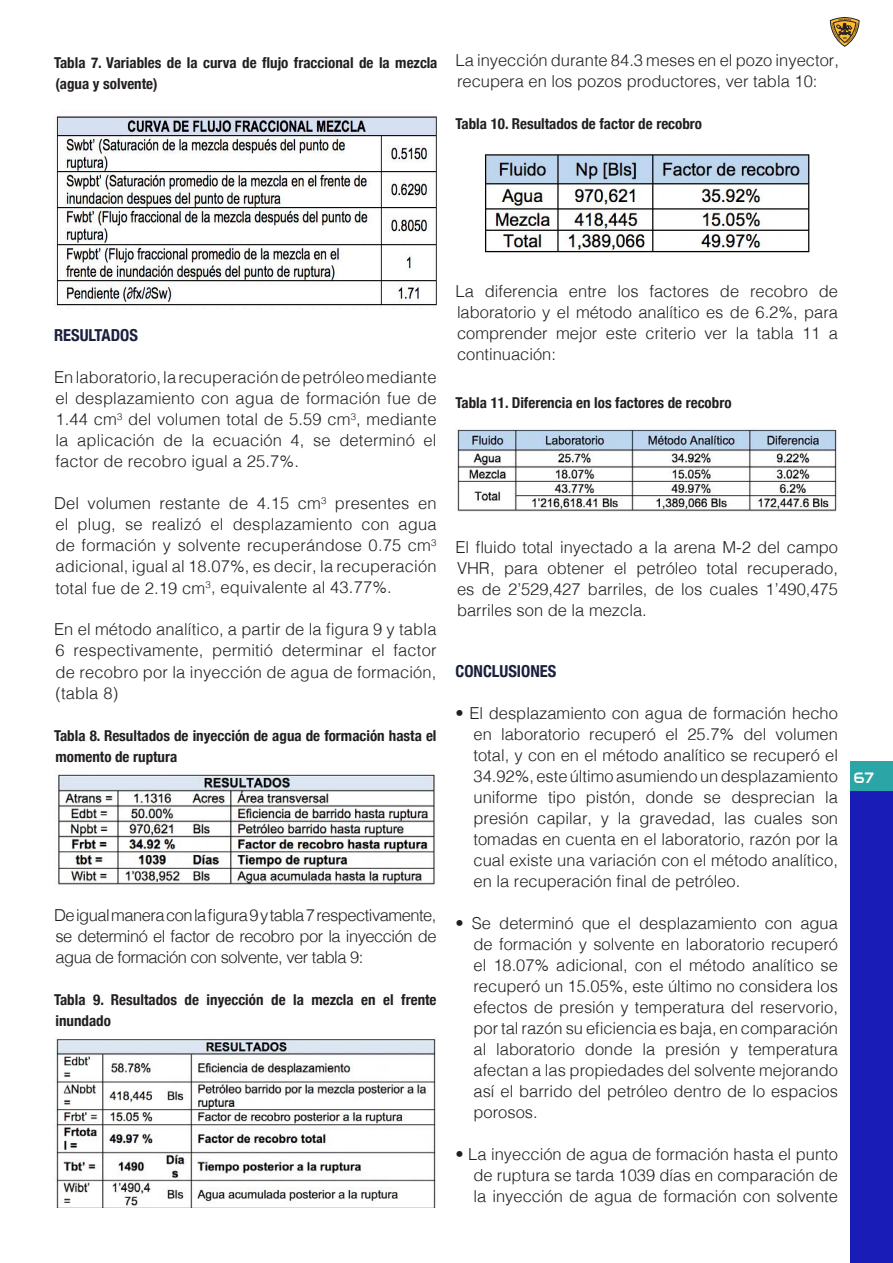
<style>
.page{position:relative;width:893px;height:1263px;background:#fff}
.page>*{position:absolute;margin:0;border:0;box-sizing:border-box;transform-origin:0 0}
.t1{font:300 16.5px/21px "Helvetica";color:#231f20;text-align:justify}
.t2{font:700 condensed 16.5px "Helvetica Neue";color:#1a203d}
.t3{font:700 condensed 15px/21px "Helvetica Neue";color:#231f20}
.t4{font:15px "Audiowide";color:#fff}
</style>
<div class="page">
<div style="left:850px;top:761px;width:43px;height:30px;background:#2ba5a5"></div>
<div style="left:850px;top:791px;width:43px;height:472px;background:#1a1cb8"></div>
<svg style="left:830px;top:17px;width:29px;height:30px"></svg>
<img style="left:56px;top:116px;width:381px;height:190px">
<img style="left:58px;top:772px;width:377px;height:114px">
<img style="left:54px;top:1037px;width:382px;height:171px">
<img style="left:485px;top:154px;width:325px;height:99px">
<img style="left:456px;top:427px;width:381px;height:84px">
<p class="t3" style="left:54px;top:52px;width:385px">Tabla 7. Variables de la curva de flujo fraccional de la mezcla (agua y solvente)</p>
<p class="t1" style="left:455px;top:48px;width:385px">La inyección durante 84.3 meses en el pozo inyector, recupera en los pozos productores, ver tabla 10:</p>
<p class="t3" style="left:455px;top:112px;width:248px">Tabla 10. Resultados de factor de recobro</p>
<p class="t2" style="left:54px;top:322px;width:86px">RESULTADOS</p>
<p class="t1" style="left:54px;top:366px;width:384px">En laboratorio, la recuperación de petróleo mediante el desplazamiento con agua de formación fue de 1.44 cm<sup>3</sup> del volumen total de 5.59 cm<sup>3</sup>, mediante la aplicación de la ecuación 4, se determinó el factor de recobro igual a 25.7%.</p>
<p class="t1" style="left:54px;top:492px;width:384px">Del volumen restante de 4.15 cm<sup>3</sup> presentes en el plug, se realizó el desplazamiento con agua de formación y solvente recuperándose 0.75 cm<sup>3 </sup>adicional, igual al 18.07%, es decir, la recuperación total fue de 2.19 cm<sup>3</sup>, equivalente al 43.77%.</p>
<p class="t1" style="left:54px;top:618px;width:384px">En el método analítico, a partir de la figura 9 y tabla 6 respectivamente, permitió determinar el factor de recobro por la inyección de agua de formación, (tabla 8)</p>
<p class="t3" style="left:54px;top:724px;width:384px">Tabla 8. Resultados de inyección de agua de formación hasta el momento de ruptura</p>
<p class="t1" style="left:54px;top:903px;width:384px">De igual manera con la figura 9 y tabla 7 respectivamente, se determinó el factor de recobro por la inyección de agua de formación con solvente, ver tabla 9:</p>
<p class="t3" style="left:54px;top:988px;width:384px">Tabla 9. Resultados de inyección de la mezcla en el frente inundado</p>
<p class="t1" style="left:455px;top:279px;width:384px">La diferencia entre los factores de recobro de laboratorio y el método analítico es de 6.2%, para comprender mejor este criterio ver la tabla 11 a continuación:</p>
<p class="t3" style="left:455px;top:391px;width:278px">Tabla 11. Diferencia en los factores de recobro</p>
<p class="t1" style="left:455px;top:536px;width:384px">El fluido total inyectado a la arena M-2 del campo VHR, para obtener el petróleo total recuperado, es de 2’529,427 barriles, de los cuales 1’490,475 barriles son de la mezcla.</p>
<p class="t2" style="left:455px;top:657px;width:102px">CONCLUSIONES</p>
<p class="t1" style="left:473px;top:701px;width:366px;text-indent:-18px">• El desplazamiento con agua de formación hecho en laboratorio recuperó el 25.7% del volumen total, y con en el método analítico se recuperó el 34.92%, este último asumiendo un desplazamiento uniforme tipo pistón, donde se desprecian la presión capilar, y la gravedad, las cuales son tomadas en cuenta en el laboratorio, razón por la cual existe una variación con el método analítico, en la recuperación final de petróleo.</p>
<p class="t1" style="left:473px;top:911px;width:366px;text-indent:-18px">• Se determinó que el desplazamiento con agua de formación y solvente en laboratorio recuperó el 18.07% adicional, con el método analítico se recuperó un 15.05%, este último no considera los efectos de presión y temperatura del reservorio, por tal razón su eficiencia es baja, en comparación al laboratorio donde la presión y temperatura afectan a las propiedades del solvente mejorando así el barrido del petróleo dentro de lo espacios porosos.</p>
<p class="t1" style="left:473px;top:1142px;width:366px;text-indent:-18px">• La inyección de agua de formación hasta el punto de ruptura se tarda 1039 días en comparación de la inyección de agua de formación con solvente</p>
<p class="t4" style="left:853px;top:768px;width:22px">67</p>
</div>
